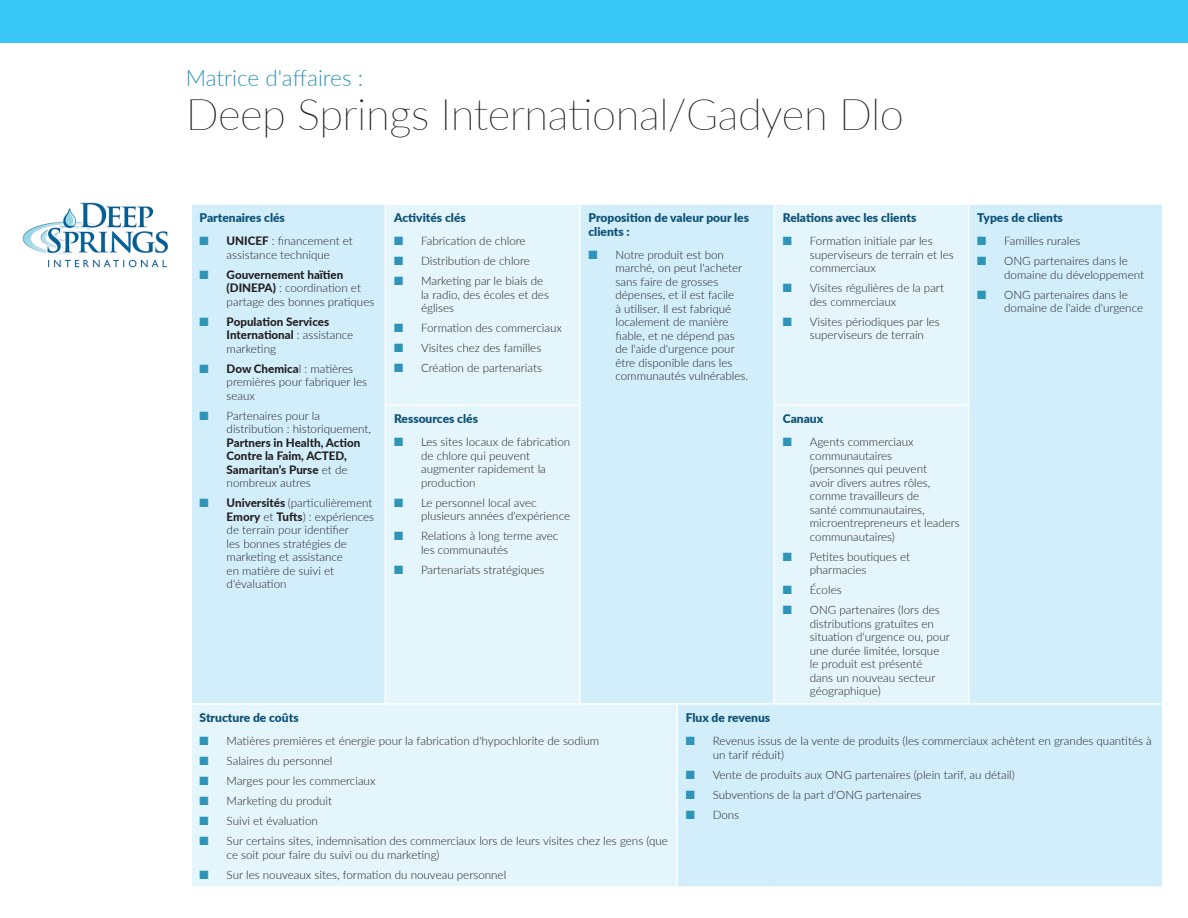
<style>
.page{position:relative;width:1188px;height:918px;background:#fff}
.page>*{position:absolute;margin:0;border:0;box-sizing:border-box;transform-origin:0 0}
.CaseStudy__heading{font:100 43.5px "Lato";letter-spacing:-.01em;color:#231f20}
.MainTableText{font:300 22.5px "Lato";color:#2f95b8}
.MainTableHeads{font:900 12px/13.5px "Lato";color:#0f5378}
.MainTableText-2{font:300 11.7px/13.5px "Lato";color:#231f20}
.MainTableText-3{font:800 11.7px/13.5px "Lato";color:#231f20}
.s1{color:#2f95b8}
.s2{font-weight:800}
.s3{font-weight:300}
</style>
<div class="page">
<div style="left:0;top:0;width:1188px;height:42px;background:#38c6f4"></div>
<div style="left:969px;top:205px;width:193px;height:681px;background:#d2eefb"></div>
<svg style="left:192px;top:205px;width:777px;height:681px;background:#dbf1fb"></svg>
<hr style="left:385px;top:205px;width:1px;height:199px;background:#fff">
<hr style="left:579px;top:205px;width:2px;height:199px;background:#fff">
<hr style="left:773px;top:205px;width:2px;height:199px;background:#fff">
<hr style="left:968px;top:205px;width:1px;height:199px;background:#fff">
<hr style="left:385px;top:404px;width:196px;height:2px;background:#fff">
<hr style="left:385px;top:406px;width:1px;height:297px;background:#fff">
<hr style="left:579px;top:406px;width:2px;height:297px;background:#fff">
<hr style="left:773px;top:404px;width:196px;height:2px;background:#fff">
<hr style="left:773px;top:406px;width:2px;height:297px;background:#fff">
<hr style="left:968px;top:406px;width:1px;height:297px;background:#fff">
<hr style="left:192px;top:703px;width:193px;height:2px;background:#fff">
<hr style="left:385px;top:703px;width:195px;height:2px;background:#fff">
<hr style="left:580px;top:703px;width:97px;height:2px;background:#fff">
<hr style="left:677px;top:703px;width:97px;height:2px;background:#fff">
<hr style="left:676px;top:705px;width:2px;height:181px;background:#fff">
<hr style="left:774px;top:703px;width:195px;height:2px;background:#fff">
<hr style="left:969px;top:703px;width:193px;height:2px;background:#fff">
<img style="left:22px;top:202px;width:147px;height:66px">
<p class="MainTableText" style="left:186px;top:62px;width:179px">Matrice d'affaires :</p>
<p class="CaseStudy__heading" style="left:186px;top:84px;width:720px">Deep Springs International/Gadyen Dlo</p>
<p class="MainTableHeads" style="left:200px;top:211px;width:87px">Partenaires clés</p>
<p class="MainTableText-2" style="left:200px;top:234px;width:155px;text-align:center"><span class="s1">■</span> <span class="s2">UNICEF</span> : financement et assistance technique</p>
<p class="MainTableText-2" style="left:227px;top:267px;width:149px;text-indent:-27px"><span class="s1">■</span> <span class="s2">Gouvernement haïtien (DINEPA)</span> : coordination et partage des bonnes pratiques</p>
<p class="MainTableText-3" style="left:227px;top:314px;width:128px;text-indent:-27px"><span class="s1">■</span> Population Services<br>International <span class="s3">: assistance marketing</span></p>
<p class="MainTableText-2" style="left:227px;top:361px;width:142px;text-indent:-27px"><span class="s1">■</span> <span class="s2">Dow Chemica</span>l : matières premières pour fabriquer les seaux</p>
<p class="MainTableText-2" style="left:227px;top:408px;width:146px;text-indent:-27px"><span class="s1">■</span> Partenaires pour la distribution : historiquement,<br><span class="s2">Partners in Health, Action<br>Contre la Faim, ACTED,<br>Samaritan’s Purse</span> et de nombreux autres</p>
<p class="MainTableText-2" style="left:227px;top:496px;width:149px;text-indent:-27px"><span class="s1">■</span> <span class="s2">Universités</span> (particulièrement<br><span class="s2">Emory</span> et <span class="s2">Tufts</span>) : expériences de terrain pour identifier<br>les bonnes stratégies de marketing et assistance<br>en matière de suivi et d'évaluation</p>
<p class="MainTableHeads" style="left:394px;top:211px;width:73px">Activités clés</p>
<p class="MainTableText-2" style="left:394px;top:234px;width:133px"><span class="s1">■</span> Fabrication de chlore</p>
<p class="MainTableText-2" style="left:394px;top:254px;width:137px"><span class="s1">■</span> Distribution de chlore</p>
<p class="MainTableText-2" style="left:421px;top:274px;width:129px;text-indent:-27px"><span class="s1">■</span> Marketing par le biais de la radio, des écoles et des églises</p>
<p class="MainTableText-2" style="left:394px;top:321px;width:169px"><span class="s1">■</span> Formation des commerciaux</p>
<p class="MainTableText-2" style="left:394px;top:341px;width:149px"><span class="s1">■</span> Visites chez des familles</p>
<p class="MainTableText-2" style="left:394px;top:361px;width:149px"><span class="s1">■</span> Création de partenariats</p>
<p class="MainTableHeads" style="left:394px;top:412px;width:85px">Ressources clés</p>
<p class="MainTableText-2" style="left:421px;top:435px;width:151px;text-indent:-27px"><span class="s1">■</span> Les sites locaux de fabrication de chlore qui peuvent augmenter rapidement la production</p>
<p class="MainTableText-2" style="left:421px;top:495px;width:151px;text-indent:-27px"><span class="s1">■</span> Le personnel local avec plusieurs années d'expérience</p>
<p class="MainTableText-2" style="left:421px;top:529px;width:139px;text-indent:-27px"><span class="s1">■</span> Relations à long terme avec les communautés</p>
<p class="MainTableText-2" style="left:394px;top:562px;width:152px"><span class="s1">■</span> Partenariats stratégiques</p>
<p class="MainTableHeads" style="left:588px;top:211px;width:162px">Proposition de valeur pour les clients :</p>
<p class="MainTableText-2" style="left:615px;top:247px;width:134px;text-indent:-27px"><span class="s1">■</span> Notre produit est bon marché, on peut l'acheter sans faire de grosses dépenses, et il est facile<br>à utiliser. Il est fabriqué localement de manière fiable, et ne dépend pas de l'aide d'urgence pour être disponible dans les communautés vulnérables.</p>
<p class="MainTableHeads" style="left:783px;top:211px;width:135px">Relations avec les clients</p>
<p class="MainTableText-2" style="left:810px;top:234px;width:146px;text-indent:-27px"><span class="s1">■</span> Formation initiale par les superviseurs de terrain et les commerciaux</p>
<p class="MainTableText-2" style="left:810px;top:281px;width:136px;text-indent:-27px"><span class="s1">■</span> Visites régulières de la part des commerciaux</p>
<p class="MainTableText-2" style="left:810px;top:314px;width:132px;text-indent:-27px"><span class="s1">■</span> Visites périodiques par les superviseurs de terrain</p>
<p class="MainTableHeads" style="left:977px;top:211px;width:87px">Types de clients</p>
<p class="MainTableText-2" style="left:977px;top:234px;width:105px"><span class="s1">■</span> Familles rurales</p>
<p class="MainTableText-2" style="left:1004px;top:254px;width:141px;text-indent:-27px"><span class="s1">■</span> ONG partenaires dans le domaine du développement</p>
<p class="MainTableText-2" style="left:1004px;top:287px;width:140px;text-indent:-27px"><span class="s1">■</span> ONG partenaires dans le domaine de l'aide d'urgence</p>
<p class="MainTableHeads" style="left:783px;top:412px;width:42px">Canaux</p>
<p class="MainTableText-2" style="left:810px;top:435px;width:151px;text-indent:-27px"><span class="s1">■</span> Agents commerciaux communautaires<br>(personnes qui peuvent<br>avoir divers autres rôles, comme travailleurs de<br>santé communautaires, microentrepreneurs et leaders communautaires)</p>
<p class="MainTableText-2" style="left:810px;top:549px;width:102px;text-indent:-27px"><span class="s1">■</span> Petites boutiques et pharmacies</p>
<p class="MainTableText-2" style="left:783px;top:583px;width:60px"><span class="s1">■</span> Écoles</p>
<p class="MainTableText-2" style="left:810px;top:603px;width:142px;text-indent:-27px"><span class="s1">■</span> ONG partenaires (lors des distributions gratuites en situation d'urgence ou, pour une durée limitée, lorsque le produit est présenté<br>dans un nouveau secteur géographique)</p>
<p class="MainTableHeads" style="left:200px;top:711px;width:101px">Structure de coûts</p>
<p class="MainTableText-2" style="left:200px;top:734px;width:401px"><span class="s1">■</span> Matières premières et énergie pour la fabrication d'hypochlorite de sodium</p>
<p class="MainTableText-2" style="left:200px;top:754px;width:134px"><span class="s1">■</span> Salaires du personnel</p>
<p class="MainTableText-2" style="left:200px;top:774px;width:177px"><span class="s1">■</span> Marges pour les commerciaux</p>
<p class="MainTableText-2" style="left:200px;top:794px;width:134px"><span class="s1">■</span> Marketing du produit</p>
<p class="MainTableText-2" style="left:200px;top:814px;width:120px"><span class="s1">■</span> Suivi et évaluation</p>
<p class="MainTableText-2" style="left:227px;top:834px;width:443px;text-indent:-27px"><span class="s1">■</span> Sur certains sites, indemnisation des commerciaux lors de leurs visites chez les gens (que ce soit pour faire du suivi ou du marketing)</p>
<p class="MainTableText-2" style="left:200px;top:867px;width:308px"><span class="s1">■</span> Sur les nouveaux sites, formation du nouveau personnel</p>
<p class="MainTableHeads" style="left:686px;top:711px;width:86px">Flux de revenus</p>
<p class="MainTableText-2" style="left:713px;top:734px;width:441px;text-indent:-27px"><span class="s1">■</span> Revenus issus de la vente de produits (les commerciaux achètent en grandes quantités à un tarif réduit)</p>
<p class="MainTableText-2" style="left:686px;top:767px;width:331px"><span class="s1">■</span> Vente de produits aux ONG partenaires (plein tarif, au détail)</p>
<p class="MainTableText-2" style="left:686px;top:787px;width:237px"><span class="s1">■</span> Subventions de la part d'ONG partenaires</p>
<p class="MainTableText-2" style="left:686px;top:807px;width:55px"><span class="s1">■</span> Dons</p>
</div>
